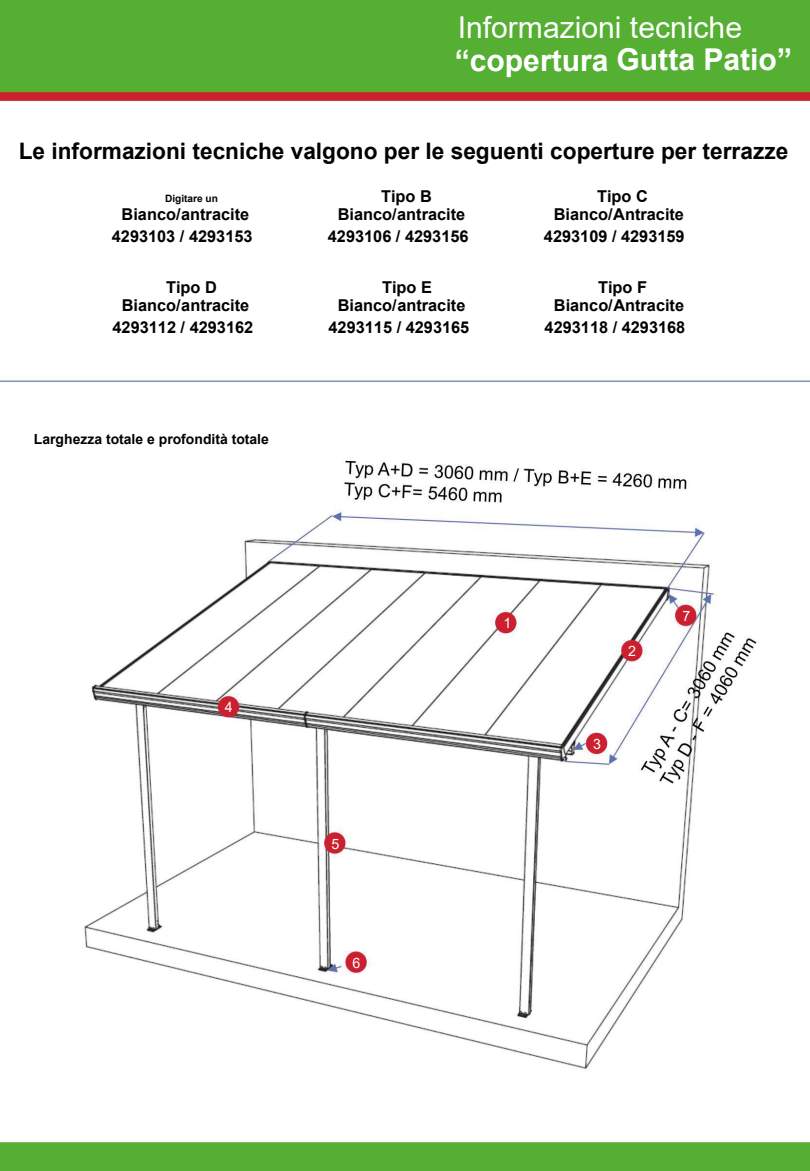
<style>
.page{position:relative;width:810px;height:1171px;background:#fff}
.page>*{position:absolute;margin:0;border:0;box-sizing:border-box;transform-origin:0 0}
.t1{font:700 30.15px/32.1px "Arial";color:#fff}
.t2{font:700 22.65px "Arial";color:#020203}
.t3{font:700 16.35px/21.6px "Arial";color:#020203;text-align:center}
.t4{font:14.25px "Arial";color:#fff}
.t5{font:700 13.95px "Arial";color:#020203}
.t6{font:700 10.2px "Arial";color:#020203}
.s1{font-weight:400}
</style>
<div class="page">
<img style="left:0;top:0;width:810px;height:1170px">
<div style="left:0;top:0;width:311px;height:87px;background:#54af32"></div>
<p class="t1" style="left:455px;top:11px;width:339px"><span class="s1">Informazioni tecniche </span>“copertura Gutta Patio”</p>
<p class="t2" style="left:19px;top:135px;width:771px">Le informazioni tecniche valgono per le seguenti coperture per terrazze</p>
<p class="t6" style="left:165px;top:191px;width:55px">Digitare un</p>
<p class="t3" style="left:112px;top:204px;width:142px">Bianco/antracite<br>4293103 / 4293153</p>
<p class="t3" style="left:381px;top:186px;width:52px">Tipo B</p>
<p class="t3" style="left:328px;top:204px;width:142px">Bianco/antracite<br>4293106 / 4293156</p>
<p class="t3" style="left:597px;top:186px;width:52px">Tipo C</p>
<p class="t3" style="left:554px;top:204px;width:132px">Bianco/Antracite</p>
<p class="t3" style="left:544px;top:225px;width:142px">4293109 / 4293159</p>
<p class="t3" style="left:382px;top:277px;width:51px">Tipo E</p>
<p class="t3" style="left:166px;top:277px;width:52px">Tipo D</p>
<p class="t3" style="left:598px;top:277px;width:50px">Tipo F</p>
<p class="t3" style="left:329px;top:295px;width:142px">Bianco/antracite<br>4293115 / 4293165</p>
<p class="t3" style="left:113px;top:295px;width:142px">Bianco/antracite<br>4293112 / 4293162</p>
<p class="t3" style="left:554px;top:295px;width:132px">Bianco/Antracite</p>
<p class="t3" style="left:545px;top:316px;width:142px">4293118 / 4293168</p>
<p class="t5" style="left:34px;top:429px;width:236px">Larghezza totale e profondità totale</p>
<p class="t4" style="left:225px;top:697px;width:9px">4</p>
<p class="t4" style="left:331px;top:833px;width:9px">5</p>
<p class="t4" style="left:353px;top:952px;width:9px">6</p>
<p class="t4" style="left:503px;top:613px;width:9px">1</p>
<p class="t4" style="left:628px;top:641px;width:9px">2</p>
<p class="t4" style="left:593px;top:734px;width:9px">3</p>
<p class="t4" style="left:683px;top:605px;width:9px">7</p>
</div>
